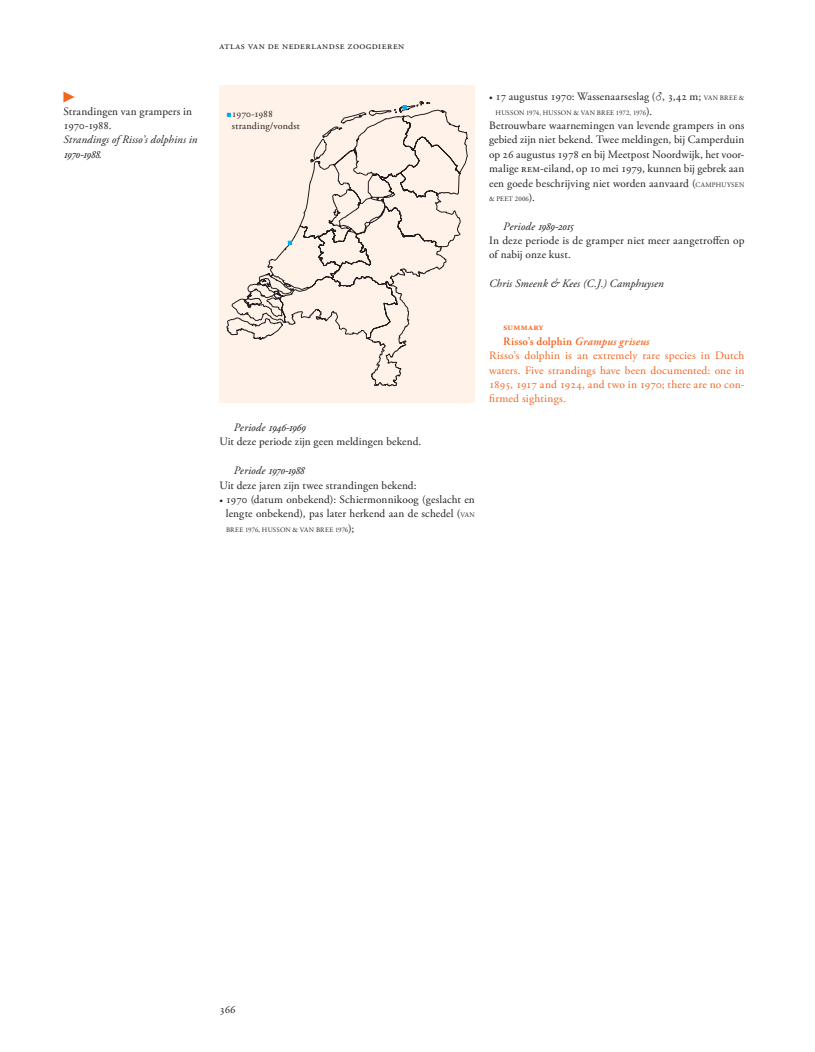
<style>
.page{position:relative;width:815px;height:1052px;background:#fff}
.page>*{position:absolute;margin:0;border:0;box-sizing:border-box;transform-origin:0 0}
.t1{font:11.25px/14.4px "Adobe Garamond Pro";color:#231f20}
.t2{font:11.25px/14.4px "Adobe Garamond Pro";letter-spacing:.005em;color:#f36421}
.t3{font:italic 11.25px "Adobe Garamond Pro";letter-spacing:.01em;color:#231f20}
.t4{font:italic 11.25px "Adobe Garamond Exp";letter-spacing:-.04em;color:#231f20}
.t5{font:11.25px "Adobe Garamond Pro";letter-spacing:-.02em;color:#231f20}
.t6{font:11.25px "Universal Std Newswith Comm Pi";color:#f36421}
.t7{font:10.62px "Adobe Garamond Pro";letter-spacing:.045em;color:#231f20}
.t8{font:10px/12.5px "Adobe Garamond Pro";letter-spacing:.01em;color:#231f20}
.t9{font:600 10px "Adobe Garamond Pro";letter-spacing:.03em;color:#f36421}
.t10{font:6.88px "Adobe Garamond Pro";letter-spacing:.02em;color:#231f20}
.s1{font-style:inherit}
.s2{font-family:"Adobe Garamond Pro"}
.s3{font-size:9.38px}
.s4{font-size:6.88px}
.s5{font-size:11.25px}
.s6{font-family:"Universal Std Newswith Comm Pi"}
.s7{font-weight:600}
.s8{font-weight:600;font-style:italic}
</style>
<div class="page">
<div style="left:219px;top:85px;width:255px;height:317px;background:#fef2e9"></div>
<svg style="left:226px;top:101px;width:242px;height:286px"></svg>
<svg style="left:288px;top:241px;width:4px;height:4px"></svg>
<svg style="left:402px;top:105px;width:4px;height:4px"></svg>
<p class="t6" style="left:63px;top:92px;width:13px">▶</p>
<p class="t1" style="left:63px;top:104px;width:130px">Strandingen van grampers in<br>1970-1988.</p>
<p class="t3" style="left:63px;top:133px;width:135px">Strandings of Risso’s dolphins in</p>
<p class="t4" style="left:63px;top:150px;width:40px">1970<span class="s1">-</span>1988<span class="s2">.</span></p>
<p class="t7" style="left:219px;top:39px;width:186px">atlas van de nederlandse zoogdieren</p>
<p class="t8" style="left:232px;top:108px;width:69px">1970-1988 stranding/vondst</p>
<p class="t4" style="left:233px;top:423px;width:73px"><span class="s2">Periode</span> 1946<span class="s1">-</span>1969</p>
<p class="t1" style="left:219px;top:435px;width:203px">Uit deze periode zijn geen meldingen bekend.</p>
<p class="t4" style="left:233px;top:466px;width:72px"><span class="s2">Periode</span> 1970<span class="s1">-</span>1988</p>
<p class="t1" style="left:219px;top:478px;width:198px">Uit deze jaren zijn twee strandingen bekend:</p>
<p class="t1" style="left:219px;top:492px;width:257px;text-align:center"><span class="s3">•</span> 1970 (datum onbekend): Schiermonnikoog (geslacht en lengte onbekend), pas later herkend aan de schedel (<span class="s4">VAN</span></p>
<p class="t10" style="left:226px;top:525px;width:130px">BREE 1976, HUSSON &amp; VAN BREE 1976<span class="s5">);</span></p>
<p class="t5" style="left:489px;top:90px;width:257px"><span class="s3">•</span> 17 augustus 1970: Wassenaarseslag (<span class="s6">♂</span>, 3,42 m; <span class="s4">VAN BREE &amp;</span></p>
<p class="t10" style="left:495px;top:108px;width:158px">HUSSON 1974, HUSSON &amp; VAN BREE 1972, 1976<span class="s5">).</span></p>
<p class="t1" style="left:489px;top:119px;width:257px;text-align:justify">Betrouwbare waarnemingen van levende grampers in ons gebied zijn niet bekend. Twee meldingen, bij Camperduin op 26 augustus 1978 en bij Meetpost Noordwijk, het voor&shy;malige rem-eiland, op 10 mei 1979, kunnen bij gebrek aan een goede beschrijving niet worden aanvaard (<span class="s4">CAMPHUYSEN</span></p>
<p class="t10" style="left:489px;top:195px;width:47px">&amp; PEET 2006<span class="s5">).</span></p>
<p class="t4" style="left:503px;top:222px;width:71px"><span class="s2">Periode</span> 1989<span class="s1">-</span>2015</p>
<p class="t1" style="left:489px;top:234px;width:257px">In deze periode is de gramper niet meer aangetroffen op of nabij onze kust.</p>
<p class="t3" style="left:489px;top:277px;width:176px">Chris Smeenk &amp; Kees (C.J.) Camphuysen</p>
<p class="t9" style="left:503px;top:321px;width:42px">summary</p>
<p class="t2" style="left:489px;top:334px;width:257px;text-indent:14px"><span class="s7">Risso’s dolphin</span> <span class="s8">Grampus griseus<br></span>Risso’s dolphin is an extremely rare species in Dutch waters. Five strandings have been documented: one in 1895, 1917 and 1924, and two in 1970; there are no con&shy;firmed sightings.</p>
<p class="t1" style="left:219px;top:1002px;width:18px">366</p>
</div>
